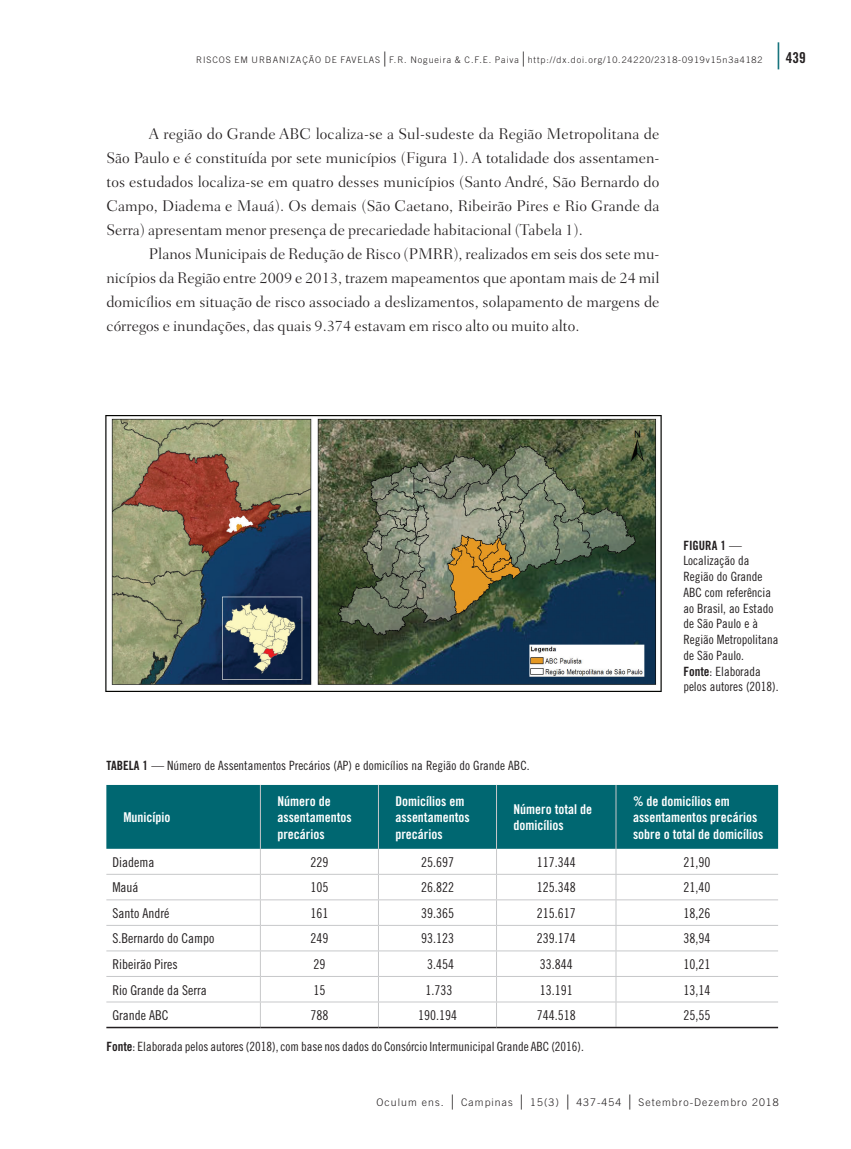
<style>
.page{position:relative;width:851px;height:1149px;background:#fff}
.page>*{position:absolute;margin:0;border:0;box-sizing:border-box;transform-origin:0 0}
.t1{font:300 15.75px/24px "Fairfield LH";color:#231f20;text-align:justify}
.t2{font:15px "Trade Gothic Bold Cond Twenty";color:#231f20}
.t3{font:13.5px "Trade Gothic Cond Eighteen";color:#231f20}
.t4{font:13.5px/16.5px "Trade Gothic Bold Cond Twenty";color:#fff}
.t5{font:12.75px/15.8px "Trade Gothic Cond Eighteen";color:#231f20}
.t6{font:12.75px "Trade Gothic Bold Cond Twenty";color:#231f20}
.t7{font:300 10.5px "Trade Gothic";letter-spacing:.1em;color:#231f20}
.t8{font:300 9px "Trade Gothic";letter-spacing:.1em;color:#231f20}
.s1{font-family:"Apple Garamond";font-size:15px}
.s2{font-family:"Apple Garamond";font-weight:300;font-size:27px;color:#006771}
.s3{font-family:"Trade Gothic Cond Eighteen"}
.s4{font-family:"Trade Gothic Bold Cond Twenty"}
</style>
<div class="page">
<div style="left:106px;top:784px;width:672px;height:64px;background:#006771"></div>
<hr style="left:106px;top:873px;width:154px;height:1px;background:#c7c8ca">
<hr style="left:260px;top:873px;width:118px;height:1px;background:#c7c8ca">
<hr style="left:378px;top:873px;width:118px;height:1px;background:#c7c8ca">
<hr style="left:496px;top:873px;width:120px;height:1px;background:#c7c8ca">
<hr style="left:616px;top:873px;width:162px;height:1px;background:#c7c8ca">
<hr style="left:106px;top:899px;width:154px;height:1px;background:#c7c8ca">
<hr style="left:260px;top:899px;width:118px;height:1px;background:#c7c8ca">
<hr style="left:378px;top:899px;width:118px;height:1px;background:#c7c8ca">
<hr style="left:496px;top:899px;width:120px;height:1px;background:#c7c8ca">
<hr style="left:616px;top:899px;width:162px;height:1px;background:#c7c8ca">
<hr style="left:106px;top:924px;width:154px;height:1px;background:#c7c8ca">
<hr style="left:260px;top:924px;width:118px;height:1px;background:#c7c8ca">
<hr style="left:378px;top:924px;width:118px;height:1px;background:#c7c8ca">
<hr style="left:496px;top:924px;width:120px;height:1px;background:#c7c8ca">
<hr style="left:616px;top:924px;width:162px;height:1px;background:#c7c8ca">
<hr style="left:106px;top:950px;width:154px;height:1px;background:#c7c8ca">
<hr style="left:260px;top:950px;width:118px;height:1px;background:#c7c8ca">
<hr style="left:378px;top:950px;width:118px;height:1px;background:#c7c8ca">
<hr style="left:496px;top:950px;width:120px;height:1px;background:#c7c8ca">
<hr style="left:616px;top:950px;width:162px;height:1px;background:#c7c8ca">
<hr style="left:106px;top:975px;width:154px;height:1px;background:#c7c8ca">
<hr style="left:260px;top:975px;width:118px;height:1px;background:#c7c8ca">
<hr style="left:378px;top:975px;width:118px;height:1px;background:#c7c8ca">
<hr style="left:496px;top:975px;width:120px;height:1px;background:#c7c8ca">
<hr style="left:616px;top:975px;width:162px;height:1px;background:#c7c8ca">
<hr style="left:106px;top:1001px;width:154px;height:1px;background:#c7c8ca">
<hr style="left:260px;top:1001px;width:118px;height:1px;background:#c7c8ca">
<svg style="left:260px;top:848px;width:1px;height:178px"></svg>
<hr style="left:378px;top:1001px;width:118px;height:1px;background:#c7c8ca">
<svg style="left:378px;top:848px;width:1px;height:178px"></svg>
<hr style="left:496px;top:1001px;width:120px;height:1px;background:#c7c8ca">
<svg style="left:496px;top:848px;width:1px;height:178px"></svg>
<hr style="left:616px;top:1001px;width:162px;height:1px;background:#c7c8ca">
<svg style="left:615px;top:848px;width:1px;height:178px"></svg>
<hr style="left:260px;top:784px;width:1px;height:64px;background:#c7c8ca">
<hr style="left:378px;top:784px;width:1px;height:64px;background:#c7c8ca">
<hr style="left:496px;top:784px;width:1px;height:64px;background:#c7c8ca">
<hr style="left:615px;top:784px;width:1px;height:64px;background:#c7c8ca">
<hr style="left:106px;top:1026px;width:154px;height:1px;background:#231f20">
<hr style="left:260px;top:1026px;width:118px;height:1px;background:#231f20">
<hr style="left:378px;top:1026px;width:118px;height:1px;background:#231f20">
<hr style="left:496px;top:1026px;width:120px;height:1px;background:#231f20">
<hr style="left:616px;top:1026px;width:162px;height:1px;background:#231f20">
<img style="left:105px;top:415px;width:557px;height:277px">
<p class="t8" style="left:196px;top:54px;width:567px">RISCOS EM URBANIZAÇÃO DE FAVELAS<span class="s1">|</span>F.R. Nogueira &amp; C.F.E. Paiva<span class="s1">|</span>http://dx.doi.org/10.24220/2318-0919v15n3a4182</p>
<p class="t2" style="left:771px;top:49px;width:36px"><span class="s2">|</span>439</p>
<p class="t1" style="left:106px;top:122px;width:554px;text-indent:43px">A região do Grande ABC localiza-se a Sul-sudeste da Região Metropolitana de São Paulo e é constituída por sete municípios (Figura 1). A totalidade dos assentamen&shy;tos estudados localiza-se em quatro desses municípios (Santo André, São Bernardo do Campo, Diadema e Mauá). Os demais (São Caetano, Ribeirão Pires e Rio Grande da Serra) apresentam menor presença de precariedade habitacional (Tabela 1).</p>
<p class="t1" style="left:106px;top:242px;width:554px;text-indent:43px">Planos Municipais de Redução de Risco (PMRR), realizados em seis dos sete mu&shy;nicípios da Região entre 2009 e 2013, trazem mapeamentos que apontam mais de 24 mil domicílios em situação de risco associado a deslizamentos, solapamento de margens de córregos e inundações, das quais 9.374 estavam em risco alto ou muito alto.</p>
<p class="t6" style="left:683px;top:537px;width:60px">FIGURA 1 <span class="s3">—</span></p>
<p class="t5" style="left:683px;top:552px;width:97px">Localização da<br>Região do Grande<br>ABC com referência ao Brasil, ao Estado de São Paulo e à<br>Região Metropolitana de São Paulo.<br><span class="s4">Fonte</span>: Elaborada pelos autores (2018).</p>
<p class="t5" style="left:106px;top:757px;width:424px"><span class="s4">TABELA 1</span> — Número de Assentamentos Precários (AP) e domicílios na Região do Grande ABC.</p>
<p class="t4" style="left:123px;top:808px;width:49px">Município</p>
<p class="t4" style="left:277px;top:792px;width:76px">Número de assentamentos precários</p>
<p class="t4" style="left:395px;top:792px;width:76px">Domicílios em assentamentos precários</p>
<p class="t4" style="left:513px;top:800px;width:80px">Número total de domicílios</p>
<p class="t4" style="left:633px;top:792px;width:132px">% de domicílios em assentamentos precários sobre o total de domicílios</p>
<p class="t3" style="left:112px;top:853px;width:43px">Diadema</p>
<p class="t3" style="left:310px;top:853px;width:19px">229</p>
<p class="t3" style="left:421px;top:853px;width:34px">25.697</p>
<p class="t3" style="left:536px;top:853px;width:40px">117.344</p>
<p class="t3" style="left:683px;top:853px;width:28px">21,90</p>
<p class="t3" style="left:112px;top:879px;width:28px">Mauá</p>
<p class="t3" style="left:310px;top:879px;width:19px">105</p>
<p class="t3" style="left:421px;top:879px;width:34px">26.822</p>
<p class="t3" style="left:536px;top:879px;width:40px">125.348</p>
<p class="t3" style="left:683px;top:879px;width:28px">21,40</p>
<p class="t3" style="left:112px;top:904px;width:58px">Santo André</p>
<p class="t3" style="left:310px;top:904px;width:19px">161</p>
<p class="t3" style="left:421px;top:904px;width:34px">39.365</p>
<p class="t3" style="left:536px;top:904px;width:40px">215.617</p>
<p class="t3" style="left:683px;top:904px;width:28px">18,26</p>
<p class="t3" style="left:112px;top:930px;width:103px">S.Bernardo do Campo</p>
<p class="t3" style="left:310px;top:930px;width:19px">249</p>
<p class="t3" style="left:421px;top:930px;width:34px">93.123</p>
<p class="t3" style="left:536px;top:930px;width:40px">239.174</p>
<p class="t3" style="left:683px;top:930px;width:28px">38,94</p>
<p class="t3" style="left:112px;top:955px;width:67px">Ribeirão Pires</p>
<p class="t3" style="left:313px;top:955px;width:13px">29</p>
<p class="t3" style="left:427px;top:955px;width:28px">3.454</p>
<p class="t3" style="left:539px;top:955px;width:34px">33.844</p>
<p class="t3" style="left:683px;top:955px;width:28px">10,21</p>
<p class="t3" style="left:112px;top:981px;width:96px">Rio Grande da Serra</p>
<p class="t3" style="left:313px;top:981px;width:13px">15</p>
<p class="t3" style="left:425px;top:981px;width:28px">1.733</p>
<p class="t3" style="left:539px;top:981px;width:34px">13.191</p>
<p class="t3" style="left:683px;top:981px;width:28px">13,14</p>
<p class="t3" style="left:112px;top:1006px;width:58px">Grande ABC</p>
<p class="t3" style="left:310px;top:1006px;width:19px">788</p>
<p class="t3" style="left:418px;top:1006px;width:40px">190.194</p>
<p class="t3" style="left:536px;top:1006px;width:40px">744.518</p>
<p class="t3" style="left:683px;top:1006px;width:28px">25,55</p>
<p class="t5" style="left:106px;top:1037px;width:479px"><span class="s4">Fonte</span>: Elaborada pelos autores (2018), com base nos dados do Consórcio Intermunicipal Grande ABC (2016).</p>
<p class="t7" style="left:376px;top:1095px;width:403px">Oculum ens. <span class="s1">|</span> Campinas <span class="s1">|</span> 15(3) <span class="s1">|</span> 437-454 <span class="s1">|</span> Setembro-Dezembro 2018</p>
</div>
